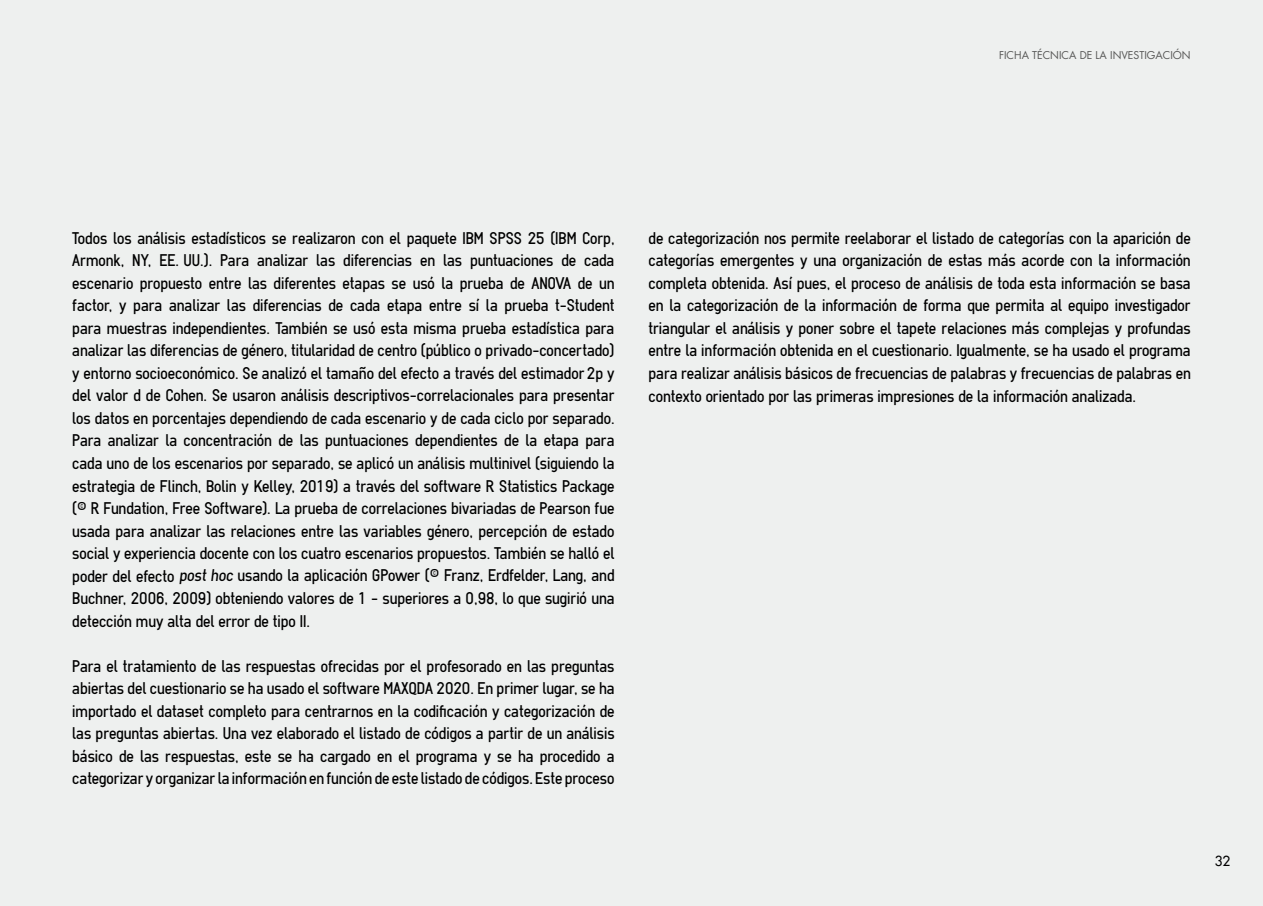
<style>
.page{position:relative;width:1263px;height:906px;background:#eef0ef}
.page>*{position:absolute;margin:0;border:0;box-sizing:border-box;transform-origin:0 0}
.t1{font:16.5px/22.5px "CABND";color:#000;text-align:justify}
.t2{font:13.5px "Futura LT";color:#000}
.t3{font:10.5px "Futura LT";color:#575756}
</style>
<div class="page">
<p class="t3" style="left:999px;top:49px;width:193px">FICHA TÉCNICA DE LA INVESTIGACIÓN</p>
<p class="t1" style="left:72px;top:226px;width:544px">Todos los análisis estadísticos se realizaron con el paquete IBM SPSS 25 (IBM Corp, Armonk, NY, EE. UU.). Para analizar las diferencias en las puntuaciones de cada escenario propuesto entre las diferentes etapas se usó la prueba de ANOVA de un factor, y para analizar las diferencias de cada etapa entre sí la prueba t-Student para muestras independientes. También se usó esta misma prueba estadística para analizar las diferencias de género, titularidad de centro (público o privado-concertado) y entorno socioeconómico. Se analizó el tamaño del efecto a través del estimador 2p y del valor d de Cohen. Se usaron análisis descriptivos-correlacionales para presentar los datos en porcentajes dependiendo de cada escenario y de cada ciclo por separado.<br>Para analizar la concentración de las puntuaciones dependientes de la etapa para cada uno de los escenarios por separado, se aplicó un análisis multinivel (siguiendo la estrategia de Flinch, Bolin y Kelley, 2019) a través del software R Statistics Package (© R Fundation, Free Software). La prueba de correlaciones bivariadas de Pearson fue usada para analizar las relaciones entre las variables género, percepción de estado social y experiencia docente con los cuatro escenarios propuestos. También se halló el poder del efecto post hoc usando la aplicación GPower (© Franz, Erdfelder, Lang, and Buchner, 2006, 2009) obteniendo valores de 1 - superiores a 0,98, lo que sugirió una detección muy alta del error de tipo II.</p>
<p class="t1" style="left:72px;top:654px;width:544px">Para el tratamiento de las respuestas ofrecidas por el profesorado en las preguntas abiertas del cuestionario se ha usado el software MAXQDA 2020. En primer lugar, se ha importado el dataset completo para centrarnos en la codificación y categorización de las preguntas abiertas. Una vez elaborado el listado de códigos a partir de un análisis básico de las respuestas, este se ha cargado en el programa y se ha procedido a categorizar y organizar la información en función de este listado de códigos. Este proceso</p>
<p class="t1" style="left:648px;top:226px;width:544px">de categorización nos permite reelaborar el listado de categorías con la aparición de categorías emergentes y una organización de estas más acorde con la información completa obtenida. Así pues, el proceso de análisis de toda esta información se basa en la categorización de la información de forma que permita al equipo investigador triangular el análisis y poner sobre el tapete relaciones más complejas y profundas entre la información obtenida en el cuestionario. Igualmente, se ha usado el programa para realizar análisis básicos de frecuencias de palabras y frecuencias de palabras en contexto orientado por las primeras impresiones de la información analizada.</p>
<p class="t2" style="left:1215px;top:852px;width:17px">32</p>
</div>
